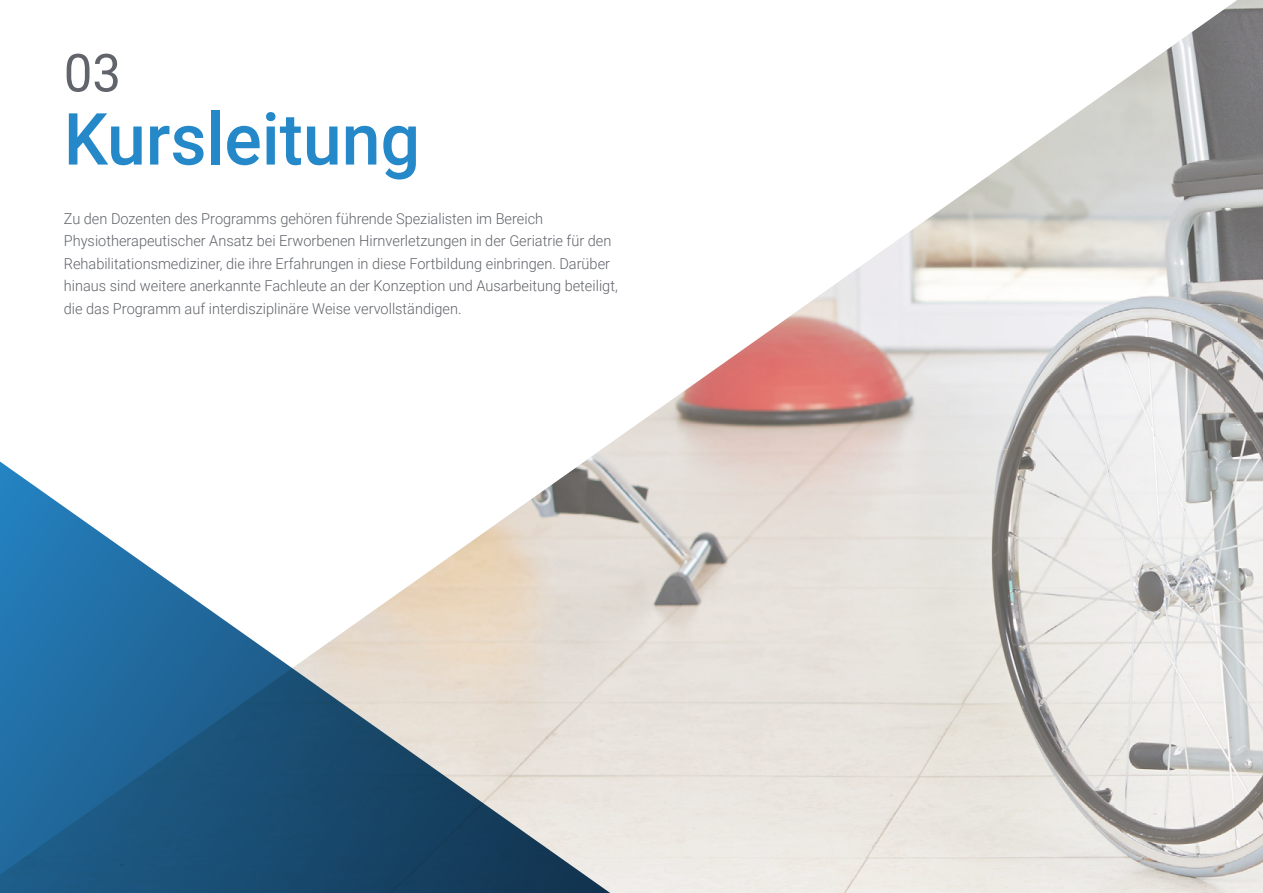
<style>
.page{position:relative;width:1263px;height:893px;background:#fff}
.page>*{position:absolute;margin:0;border:0;box-sizing:border-box;transform-origin:0 0}
.t1{font:500 72px "Roboto";color:#2488c9}
.t2{font:52.5px "Roboto";color:#61646a}
.t3{font:300 15px/22.5px "Roboto";color:#61646a}
</style>
<div class="page">
<img style="left:607px;top:0;width:656px;height:893px">
<svg style="left:0;top:446px;width:640px;height:447px"></svg>
<h2 class="t2" style="left:64px;top:36px;width:59px">03</h2>
<h1 class="t1" style="left:64px;top:89px;width:358px">Kursleitung</h1>
<p class="t3" style="left:64px;top:207px;width:555px">Zu den Dozenten des Programms gehören führende Spezialisten im Bereich Physiotherapeutischer Ansatz bei Erworbenen Hirnverletzungen in der Geriatrie für den Rehabilitationsmediziner, die ihre Erfahrungen in diese Fortbildung einbringen. Darüber hinaus sind weitere anerkannte Fachleute an der Konzeption und Ausarbeitung beteiligt, die das Programm auf interdisziplinäre Weise vervollständigen.</p>
</div>
